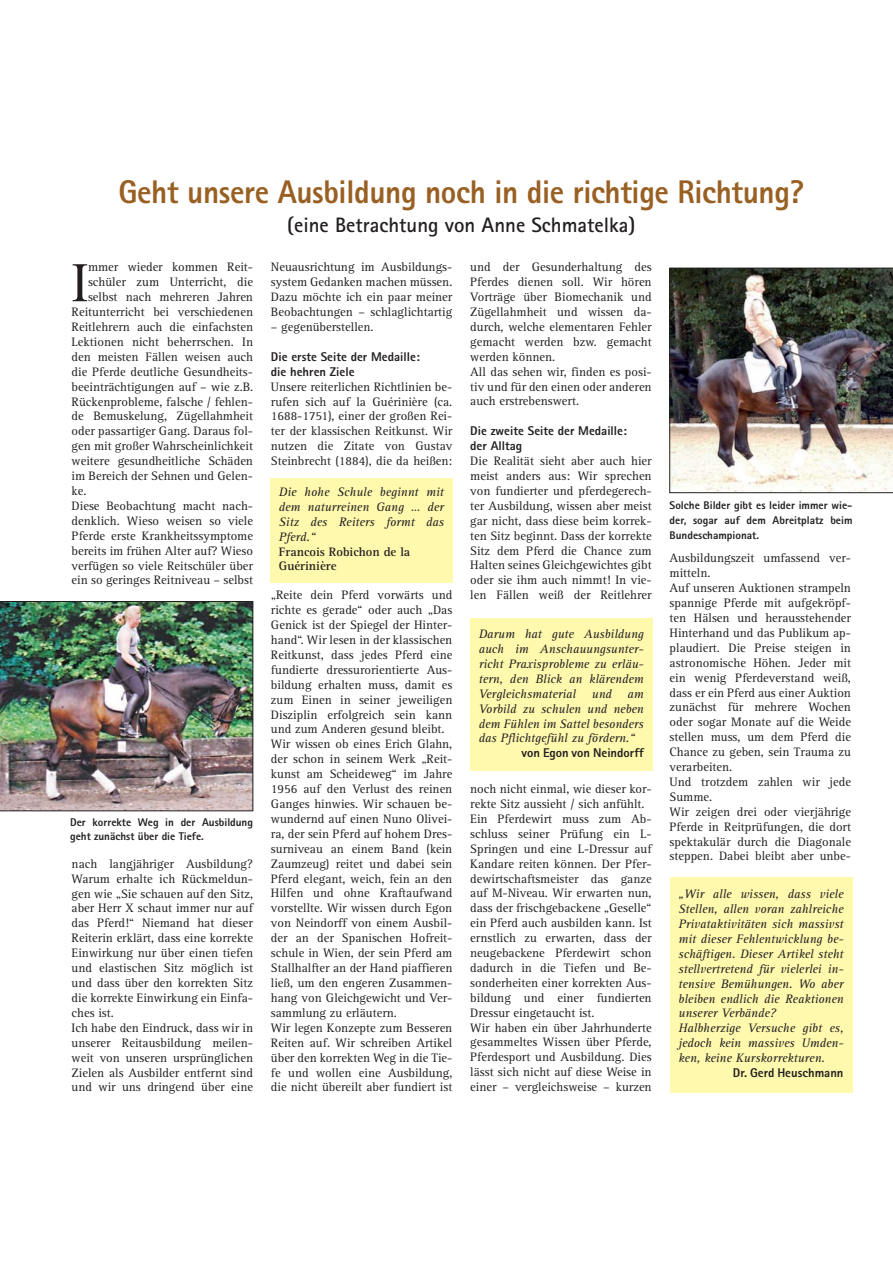
<style>
.page{position:relative;width:893px;height:1263px;background:#fff}
.page>*{position:absolute;margin:0;border:0;box-sizing:border-box;transform-origin:0 0}
.t1{font:55.5px "Rotis Serif";color:#231f20}
.t2{font:800 32.85px "Rotis Sans Serif";letter-spacing:-.01em;color:#996023;scale:.95 1}
.t3{font:700 20.85px "Rotis Sans Serif";color:#231f20}
.t4{font:12.6px/14.9px "Rotis Serif";color:#231f20}
.t5{font:italic 12.6px/14.9px "Rotis Serif";color:#231f20;text-align:justify}
.t6{font:800 12.6px/14.9px "Rotis Sans Serif";color:#231f20}
.t7{font:700 12.6px/14.9px "Rotis Serif";color:#231f20}
.t8{font:800 11.25px/14.9px "Rotis Sans Serif";color:#231f20}
</style>
<div class="page">
<div style="left:270px;top:478px;width:183px;height:105px;background:#fff9ae"></div>
<div style="left:470px;top:619px;width:182px;height:152px;background:#fff9ae"></div>
<div style="left:669px;top:877px;width:183px;height:215px;background:#fff9ae"></div>
<img style="left:0;top:601px;width:253px;height:210px">
<img style="left:669px;top:268px;width:223px;height:225px">
<h2 class="t2" style="left:118px;top:180px;width:723px">Geht unsere Ausbildung noch in die richtige Richtung?</h2>
<h3 class="t3" style="left:287px;top:218px;width:350px">(eine Betrachtung von Anne Schmatelka)</h3>
<h1 class="t1" style="left:72px;top:263px;width:18px">I</h1>
<p class="t4" style="left:88px;top:261px;width:166px">mmer wieder kommen Reit-</p>
<p class="t4" style="left:88px;top:276px;width:166px">schüler zum Unterricht, die</p>
<p class="t4" style="left:88px;top:291px;width:166px">selbst nach mehreren Jahren</p>
<p class="t4" style="left:72px;top:306px;width:183px">Reitunterricht bei verschiedenen</p>
<p class="t4" style="left:72px;top:321px;width:183px">Reitlehrern auch die einfachsten</p>
<p class="t4" style="left:72px;top:335px;width:183px">Lektionen nicht beherrschen. In</p>
<p class="t4" style="left:72px;top:350px;width:183px">den meisten Fällen weisen auch</p>
<p class="t4" style="left:72px;top:365px;width:183px">die Pferde deutliche Gesundheits-</p>
<p class="t4" style="left:72px;top:380px;width:183px">beeinträchtigungen auf – wie z.B.</p>
<p class="t4" style="left:72px;top:395px;width:183px">Rückenprobleme, falsche / fehlen-</p>
<p class="t4" style="left:72px;top:410px;width:183px">de Bemuskelung, Zügellahmheit</p>
<p class="t4" style="left:72px;top:425px;width:183px">oder passartiger Gang. Daraus fol-</p>
<p class="t4" style="left:72px;top:440px;width:183px">gen mit großer Wahrscheinlichkeit</p>
<p class="t4" style="left:72px;top:455px;width:183px">weitere gesundheitliche Schäden</p>
<p class="t4" style="left:72px;top:470px;width:183px">im Bereich der Sehnen und Gelen-</p>
<p class="t4" style="left:72px;top:485px;width:16px">ke.</p>
<p class="t4" style="left:72px;top:499px;width:183px">Diese Beobachtung macht nach-</p>
<p class="t4" style="left:72px;top:514px;width:183px">denklich. Wieso weisen so viele</p>
<p class="t4" style="left:72px;top:529px;width:183px">Pferde erste Krankheitssymptome</p>
<p class="t4" style="left:72px;top:544px;width:183px">bereits im frühen Alter auf? Wieso</p>
<p class="t4" style="left:72px;top:559px;width:183px">verfügen so viele Reitschüler über</p>
<p class="t4" style="left:72px;top:574px;width:183px">ein so geringes Reitniveau – selbst</p>
<p class="t8" style="left:70px;top:817px;width:184px;line-height:13.2px">Der korrekte Weg in der Ausbildung geht zunächst über die Tiefe.</p>
<p class="t4" style="left:72px;top:857px;width:183px">nach langjähriger Ausbildung?<br>Warum erhalte ich Rückmeldun&shy;gen wie „Sie schauen auf den Sitz, aber Herr X schaut immer nur auf das Pferd!“ Niemand hat dieser<br>Reiterin erklärt, dass eine korrekte<br>Einwirkung nur über einen tiefen und elastischen Sitz möglich ist und dass über den korrekten Sitz die korrekte Einwirkung ein Einfa&shy;ches ist.<br>Ich habe den Eindruck, dass wir in unserer Reitausbildung meilen&shy;weit von unseren ursprünglichen<br>Zielen als Ausbilder entfernt sind und wir uns dringend über eine</p>
<p class="t4" style="left:271px;top:261px;width:183px;text-align:justify">Neuausrichtung im Ausbildungs&shy;system Gedanken machen müssen.<br>Dazu möchte ich ein paar meiner Beobachtungen – schlaglichtartig</p>
<p class="t4" style="left:271px;top:321px;width:104px">– gegenüberstellen.</p>
<p class="t6" style="left:271px;top:350px;width:150px">Die erste Seite der Medaille: die hehren Ziele</p>
<p class="t4" style="left:271px;top:380px;width:183px;text-align:justify">Unsere reiterlichen Richtlinien be&shy;rufen sich auf la Guérinière (ca.<br>1688-1751), einer der großen Rei&shy;ter der klassischen Reitkunst. Wir nutzen die Zitate von Gustav Steinbrecht (1884), die da heißen:</p>
<p class="t5" style="left:279px;top:485px;width:166px">Die hohe Schule beginnt mit dem naturreinen Gang … der Sitz des Reiters formt das Pferd.“</p>
<p class="t7" style="left:279px;top:545px;width:133px">Francois Robichon de la<br>Guérinière</p>
<p class="t4" style="left:271px;top:589px;width:183px">„Reite dein Pferd vorwärts und richte es gerade“ oder auch „Das<br>Genick ist der Spiegel der Hinter&shy;hand“. Wir lesen in der klassischen<br>Reitkunst, dass jedes Pferd eine fundierte dressurorientierte Aus&shy;bildung erhalten muss, damit es zum Einen in seiner jeweiligen<br>Disziplin erfolgreich sein kann und zum Anderen gesund bleibt.<br>Wir wissen ob eines Erich Glahn, der schon in seinem Werk „Reit&shy;kunst am Scheideweg“ im Jahre<br>1956 auf den Verlust des reinen<br>Ganges hinwies. Wir schauen be&shy;wundernd auf einen Nuno Olivei&shy;ra, der sein Pferd auf hohem Dres&shy;surniveau an einem Band (kein<br>Zaumzeug) reitet und dabei sein<br>Pferd elegant, weich, fein an den<br>Hilfen und ohne Kraftaufwand vorstellte. Wir wissen durch Egon von Neindorff von einem Ausbil&shy;der an der Spanischen Hofreit&shy;schule in Wien, der sein Pferd am<br>Stallhalfter an der Hand piaffieren ließ, um den engeren Zusammen&shy;hang von Gleichgewicht und Ver&shy;sammlung zu erläutern.<br>Wir legen Konzepte zum Besseren<br>Reiten auf. Wir schreiben Artikel über den korrekten Weg in die Tie&shy;fe und wollen eine Ausbildung, die nicht übereilt aber fundiert ist</p>
<p class="t4" style="left:470px;top:261px;width:183px">und der Gesunderhaltung des<br>Pferdes dienen soll. Wir hören<br>Vorträge über Biomechanik und<br>Zügellahmheit und wissen da&shy;durch, welche elementaren Fehler gemacht werden bzw. gemacht werden können.<br>All das sehen wir, finden es posi&shy;tiv und für den einen oder anderen auch erstrebenswert.</p>
<p class="t6" style="left:470px;top:425px;width:158px">Die zweite Seite der Medaille: der Alltag</p>
<p class="t4" style="left:470px;top:455px;width:183px;text-align:justify">Die Realität sieht aber auch hier meist anders aus: Wir sprechen von fundierter und pferdegerech&shy;ter Ausbildung, wissen aber meist gar nicht, dass diese beim korrek&shy;ten Sitz beginnt. Dass der korrekte Sitz dem Pferd die Chance zum Halten seines Gleichgewichtes gibt oder sie ihm auch nimmt! In vie&shy;len Fällen weiß der Reitlehrer</p>
<p class="t5" style="left:478px;top:628px;width:166px">Darum hat gute Ausbildung auch im Anschauungsunter&shy;richt Praxisprobleme zu erläu&shy;tern, den Blick an klärendem Vergleichsmaterial und am Vorbild zu schulen und neben dem Fühlen im Sattel besonders das Pflichtgefühl zu fördern.“</p>
<p class="t6" style="left:521px;top:747px;width:124px">von Egon von Neindorff</p>
<p class="t4" style="left:470px;top:783px;width:183px">noch nicht einmal, wie dieser kor&shy;rekte Sitz aussieht / sich anfühlt.<br>Ein Pferdewirt muss zum Ab&shy;schluss seiner Prüfung ein L-<br>Springen und eine L-Dressur auf<br>Kandare reiten können. Der Pfer&shy;dewirtschaftsmeister das ganze auf M-Niveau. Wir erwarten nun, dass der frischgebackene „Geselle“ ein Pferd auch ausbilden kann. Ist ernstlich zu erwarten, dass der neugebackene Pferdewirt schon dadurch in die Tiefen und Be&shy;sonderheiten einer korrekten Aus&shy;bildung und einer fundierten<br>Dressur eingetaucht ist.<br>Wir haben ein über Jahrhunderte gesammeltes Wissen über Pferde,<br>Pferdesport und Ausbildung. Dies lässt sich nicht auf diese Weise in einer – vergleichsweise – kurzen</p>
<p class="t8" style="left:669px;top:499px;width:184px;text-align:justify">Solche Bilder gibt es leider immer wie&shy;der, sogar auf dem Abreitplatz beim Bundeschampionat.</p>
<p class="t4" style="left:669px;top:552px;width:183px">Ausbildungszeit umfassend ver&shy;mitteln.<br>Auf unseren Auktionen strampeln spannige Pferde mit aufgekröpf&shy;ten Hälsen und herausstehender<br>Hinterhand und das Publikum ap&shy;plaudiert. Die Preise steigen in astronomische Höhen. Jeder mit ein wenig Pferdeverstand weiß, dass er ein Pferd aus einer Auktion zunächst für mehrere Wochen oder sogar Monate auf die Weide stellen muss, um dem Pferd die<br>Chance zu geben, sein Trauma zu verarbeiten.<br>Und trotzdem zahlen wir jede<br>Summe.<br>Wir zeigen drei oder vierjährige<br>Pferde in Reitprüfungen, die dort spektakulär durch die Diagonale steppen. Dabei bleibt aber unbe-</p>
<p class="t5" style="left:678px;top:888px;width:166px;text-align:left">„Wir alle wissen, dass viele<br>Stellen, allen voran zahlreiche<br>Privataktivitäten sich massivst mit dieser Fehlentwicklung be&shy;schäftigen. Dieser Artikel steht stellvertretend für vielerlei in&shy;tensive Bemühungen. Wo aber bleiben endlich die Reaktionen unserer Verbände?<br>Halbherzige Versuche gibt es, jedoch kein massives Umden&shy;ken, keine Kurskorrekturen.</p>
<p class="t6" style="left:733px;top:1067px;width:112px">Dr. Gerd Heuschmann</p>
</div>
